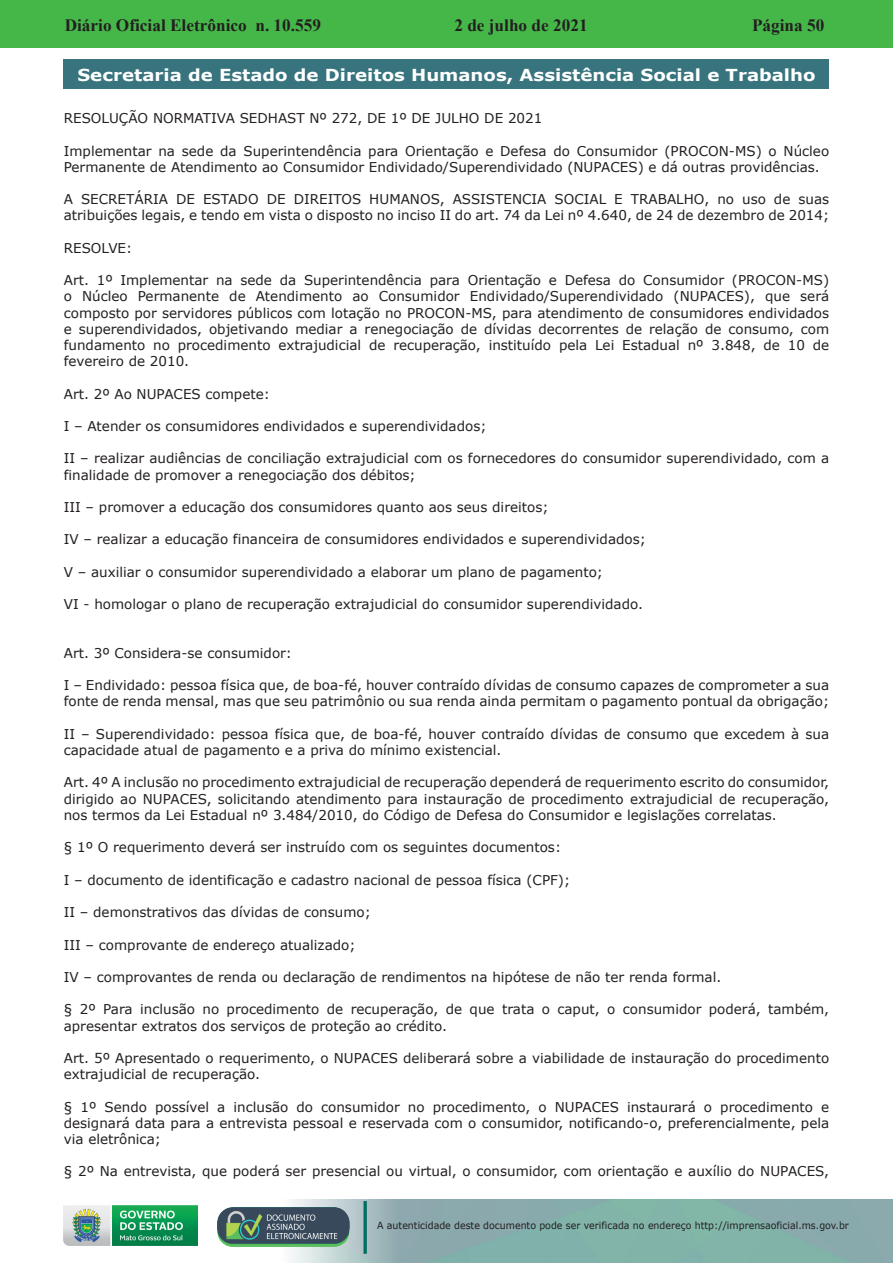
<style>
.page{position:relative;width:893px;height:1263px;background:#fff}
.page>*{position:absolute;margin:0;border:0;box-sizing:border-box;transform-origin:0 0}
.t1{font:700 17.25px "Times New Roman";color:#231f20}
.Atos_Normativos_das{font:700 16.5px "Verdana";color:#fff;scale:1.1 1}
.Corpo_de_texto{font:13.5px/16.2px "Verdana";color:#231f20}
.t2{font:9.9px "Verdana";color:#231f20;scale:.95 1}
</style>
<div class="page">
<div style="left:0;top:0;width:893px;height:48px;background:#45b749"></div>
<img style="left:63px;top:1199px;width:830px;height:64px">
<img style="left:364px;top:1202px;width:2px;height:51px">
<img style="left:218px;top:1207px;width:132px;height:39px">
<img style="left:64px;top:1205px;width:134px;height:41px">
<div style="left:64px;top:60px;width:765px;height:29px;background:#37747e"></div>
<p class="t1" style="left:65px;top:13px;width:258px">Diário Oficial Eletrônico n. 10.559</p>
<p class="t1" style="left:454px;top:13px;width:135px">2 de julho de 2021</p>
<p class="t1" style="left:752px;top:13px;width:74px">Página 50</p>
<p class="Atos_Normativos_das" style="left:77px;top:63px;width:672px">Secretaria de Estado de Direitos Humanos, Assistência Social e Trabalho</p>
<p class="Corpo_de_texto" style="left:64px;top:110px;width:480px">RESOLUÇÃO NORMATIVA SEDHAST Nº 272, DE 1º DE JULHO DE 2021</p>
<p class="Corpo_de_texto" style="left:64px;top:142px;width:767px">Implementar na sede da Superintendência para Orientação e Defesa do Consumidor (PROCON-MS) o Núcleo<br>Permanente de Atendimento ao Consumidor Endividado/Superendividado (NUPACES) e dá outras providências.</p>
<p class="Corpo_de_texto" style="left:64px;top:191px;width:767px">A SECRETÁRIA DE ESTADO DE DIREITOS HUMANOS, ASSISTENCIA SOCIAL E TRABALHO, no uso de suas atribuições legais, e tendo em vista o disposto no inciso II do art. 74 da Lei nº 4.640, de 24 de dezembro de 2014;</p>
<p class="Corpo_de_texto" style="left:64px;top:240px;width:70px">RESOLVE:</p>
<p class="Corpo_de_texto" style="left:64px;top:272px;width:767px;text-align:justify">Art. 1º Implementar na sede da Superintendência para Orientação e Defesa do Consumidor (PROCON-MS) o Núcleo Permanente de Atendimento ao Consumidor Endividado/Superendividado (NUPACES), que será composto por servidores públicos com lotação no PROCON-MS, para atendimento de consumidores endividados e superendividados, objetivando mediar a renegociação de dívidas decorrentes de relação de consumo, com fundamento no procedimento extrajudicial de recuperação, instituído pela Lei Estadual nº 3.848, de 10 de fevereiro de 2010.</p>
<p class="Corpo_de_texto" style="left:64px;top:385px;width:208px">Art. 2º Ao NUPACES compete:</p>
<p class="Corpo_de_texto" style="left:64px;top:418px;width:424px">I – Atender os consumidores endividados e superendividados;</p>
<p class="Corpo_de_texto" style="left:64px;top:450px;width:767px">II – realizar audiências de conciliação extrajudicial com os fornecedores do consumidor superendividado, com a finalidade de promover a renegociação dos débitos;</p>
<p class="Corpo_de_texto" style="left:64px;top:499px;width:486px">III – promover a educação dos consumidores quanto aos seus direitos;</p>
<p class="Corpo_de_texto" style="left:64px;top:531px;width:584px">IV – realizar a educação financeira de consumidores endividados e superendividados;</p>
<p class="Corpo_de_texto" style="left:64px;top:564px;width:541px">V – auxiliar o consumidor superendividado a elaborar um plano de pagamento;</p>
<p class="Corpo_de_texto" style="left:64px;top:596px;width:581px">VI - homologar o plano de recuperação extrajudicial do consumidor superendividado.</p>
<p class="Corpo_de_texto" style="left:64px;top:645px;width:230px">Art. 3º Considera-se consumidor:</p>
<p class="Corpo_de_texto" style="left:64px;top:677px;width:767px">I – Endividado: pessoa física que, de boa-fé, houver contraído dívidas de consumo capazes de comprometer a sua fonte de renda mensal, mas que seu patrimônio ou sua renda ainda permitam o pagamento pontual da obrigação;</p>
<p class="Corpo_de_texto" style="left:64px;top:726px;width:767px">II – Superendividado: pessoa física que, de boa-fé, houver contraído dívidas de consumo que excedem à sua capacidade atual de pagamento e a priva do mínimo existencial.</p>
<p class="Corpo_de_texto" style="left:64px;top:774px;width:767px;text-align:justify">Art. 4º A inclusão no procedimento extrajudicial de recuperação dependerá de requerimento escrito do consumidor, dirigido ao NUPACES, solicitando atendimento para instauração de procedimento extrajudicial de recuperação, nos termos da Lei Estadual nº 3.484/2010, do Código de Defesa do Consumidor e legislações correlatas.</p>
<p class="Corpo_de_texto" style="left:64px;top:839px;width:499px">§ 1º O requerimento deverá ser instruído com os seguintes documentos:</p>
<p class="Corpo_de_texto" style="left:64px;top:871px;width:508px">I – documento de identificação e cadastro nacional de pessoa física (CPF);</p>
<p class="Corpo_de_texto" style="left:64px;top:904px;width:309px">II – demonstrativos das dívidas de consumo;</p>
<p class="Corpo_de_texto" style="left:64px;top:936px;width:293px">III – comprovante de endereço atualizado;</p>
<p class="Corpo_de_texto" style="left:64px;top:969px;width:659px">IV – comprovantes de renda ou declaração de rendimentos na hipótese de não ter renda formal.</p>
<p class="Corpo_de_texto" style="left:64px;top:1001px;width:767px">§ 2º Para inclusão no procedimento de recuperação, de que trata o caput, o consumidor poderá, também, apresentar extratos dos serviços de proteção ao crédito.</p>
<p class="Corpo_de_texto" style="left:64px;top:1050px;width:767px">Art. 5º Apresentado o requerimento, o NUPACES deliberará sobre a viabilidade de instauração do procedimento extrajudicial de recuperação.</p>
<p class="Corpo_de_texto" style="left:64px;top:1098px;width:767px;text-align:justify">§ 1º Sendo possível a inclusão do consumidor no procedimento, o NUPACES instaurará o procedimento e designará data para a entrevista pessoal e reservada com o consumidor, notificando-o, preferencialmente, pela via eletrônica;</p>
<p class="Corpo_de_texto" style="left:64px;top:1163px;width:767px">§ 2º Na entrevista, que poderá ser presencial ou virtual, o consumidor, com orientação e auxílio do NUPACES,</p>
<p class="t2" style="left:377px;top:1219px;width:498px">A autenticidade deste documento pode ser verificada no endereço http://imprensaoficial.ms.gov.br</p>
</div>
